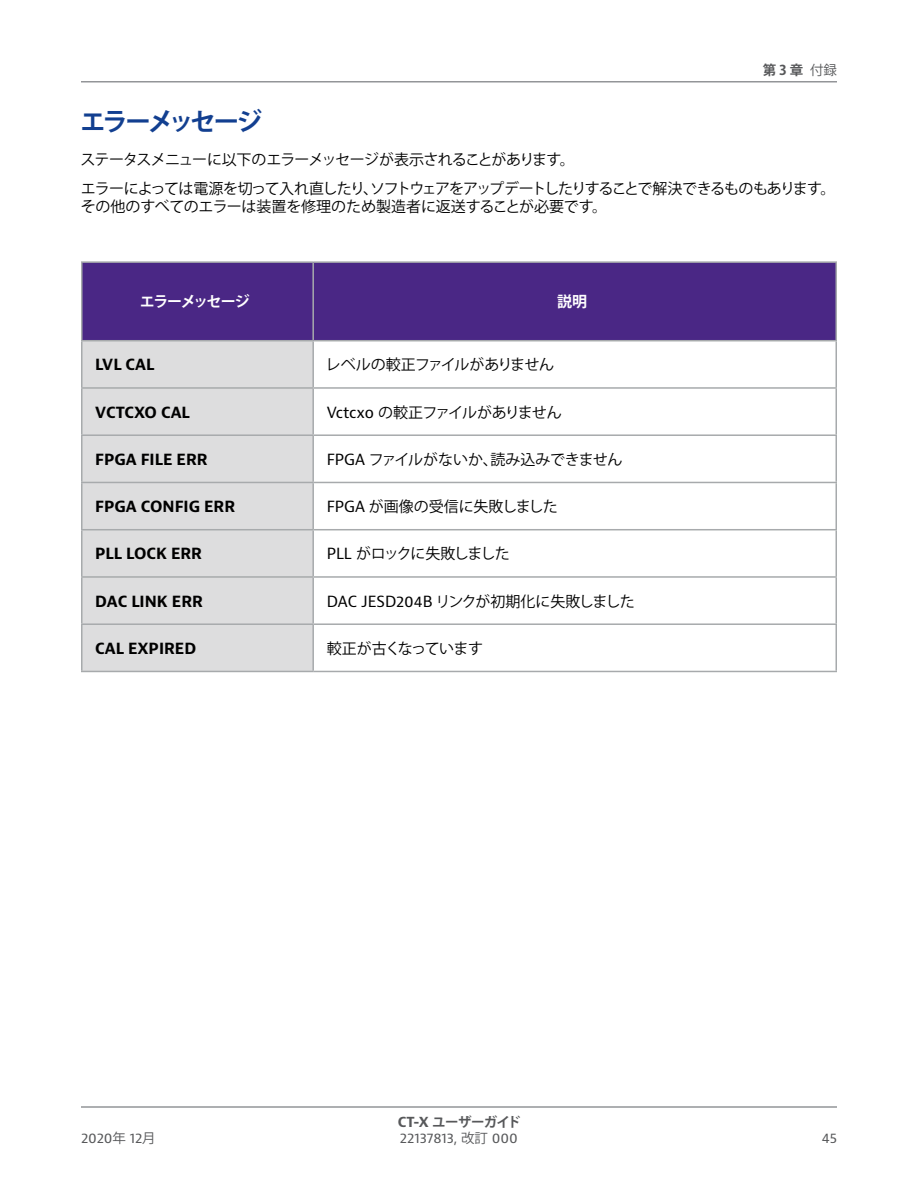
<style>
.page{position:relative;width:918px;height:1188px;background:#fff}
.page>*{position:absolute;margin:0;border:0;box-sizing:border-box;transform-origin:0 0}
.Headline_1__In_Chapt{font:700 25.5px "Koz Go Pro";letter-spacing:-.115em;color:#123f90}
.Body_1{font:15px/18px "Koz Go Pro";letter-spacing:-.04em;color:#000}
.Body_1-2{font:700 15px "Bernino Sans";color:#000}
.Body_1-3{font:15px "Koz Go Pro";letter-spacing:-.02em;color:#000}
.Body_1-4{font:15px "Koz Go Pro";color:#000}
.Body_1-5{font:15px "Koz Go Pro";letter-spacing:-.085em;color:#000}
.Body_1-6{font:700 15px "Koz Go Pro";letter-spacing:-.085em;color:#fff}
.t1{font:13.5px "Bernino Sans";letter-spacing:-.01em;color:#57585a}
.t2{font:700 13.5px "Koz Go Pro";letter-spacing:-.05em;color:#57585a}
.s1{font-weight:400}
.s2{font-family:"Bernino Sans"}
.s3{font-family:"Koz Go Pro"}
</style>
<div class="page">
<hr style="left:81px;top:1106px;width:756px;height:2px;background:#939598">
<hr style="left:81px;top:81px;width:756px;height:1px;background:#939598">
<div style="left:82px;top:263px;width:754px;height:77px;background:#4a2785"></div>
<div style="left:82px;top:341px;width:230px;height:330px;background:#ddddde"></div>
<hr style="left:81px;top:340px;width:232px;height:1px;background:#a7aaac">
<hr style="left:313px;top:340px;width:524px;height:1px;background:#a7aaac">
<hr style="left:81px;top:341px;width:1px;height:46px;background:#a7aaac">
<hr style="left:312px;top:341px;width:2px;height:46px;background:#a7aaac">
<hr style="left:836px;top:341px;width:1px;height:46px;background:#a7aaac">
<hr style="left:81px;top:387px;width:232px;height:2px;background:#a7aaac">
<hr style="left:81px;top:389px;width:1px;height:45px;background:#a7aaac">
<hr style="left:313px;top:387px;width:524px;height:2px;background:#a7aaac">
<hr style="left:312px;top:389px;width:2px;height:45px;background:#a7aaac">
<hr style="left:836px;top:389px;width:1px;height:45px;background:#a7aaac">
<hr style="left:81px;top:434px;width:232px;height:2px;background:#a7aaac">
<hr style="left:81px;top:436px;width:1px;height:46px;background:#a7aaac">
<hr style="left:313px;top:434px;width:524px;height:2px;background:#a7aaac">
<hr style="left:312px;top:436px;width:2px;height:46px;background:#a7aaac">
<hr style="left:836px;top:436px;width:1px;height:46px;background:#a7aaac">
<hr style="left:81px;top:482px;width:232px;height:1px;background:#a7aaac">
<hr style="left:81px;top:483px;width:1px;height:46px;background:#a7aaac">
<hr style="left:313px;top:482px;width:524px;height:1px;background:#a7aaac">
<hr style="left:312px;top:483px;width:2px;height:46px;background:#a7aaac">
<hr style="left:836px;top:483px;width:1px;height:46px;background:#a7aaac">
<hr style="left:81px;top:529px;width:232px;height:1px;background:#a7aaac">
<hr style="left:81px;top:530px;width:1px;height:46px;background:#a7aaac">
<hr style="left:313px;top:529px;width:524px;height:1px;background:#a7aaac">
<hr style="left:312px;top:530px;width:2px;height:46px;background:#a7aaac">
<hr style="left:836px;top:530px;width:1px;height:46px;background:#a7aaac">
<hr style="left:81px;top:576px;width:232px;height:2px;background:#a7aaac">
<hr style="left:81px;top:578px;width:1px;height:45px;background:#a7aaac">
<hr style="left:313px;top:576px;width:524px;height:2px;background:#a7aaac">
<hr style="left:312px;top:578px;width:2px;height:45px;background:#a7aaac">
<hr style="left:836px;top:578px;width:1px;height:45px;background:#a7aaac">
<hr style="left:81px;top:623px;width:232px;height:2px;background:#a7aaac">
<hr style="left:81px;top:625px;width:1px;height:46px;background:#a7aaac">
<hr style="left:313px;top:623px;width:524px;height:2px;background:#a7aaac">
<hr style="left:312px;top:625px;width:2px;height:46px;background:#a7aaac">
<hr style="left:836px;top:625px;width:1px;height:46px;background:#a7aaac">
<hr style="left:81px;top:671px;width:232px;height:1px;background:#a7aaac">
<hr style="left:313px;top:671px;width:524px;height:1px;background:#a7aaac">
<hr style="left:81px;top:261px;width:232px;height:2px;background:#a7aaac">
<hr style="left:81px;top:263px;width:1px;height:77px;background:#a7aaac">
<hr style="left:313px;top:261px;width:524px;height:2px;background:#a7aaac">
<hr style="left:312px;top:263px;width:2px;height:77px;background:#a7aaac">
<hr style="left:836px;top:263px;width:1px;height:77px;background:#a7aaac">
<p class="t2" style="left:763px;top:62px;width:76px">第 3 章 <span class="s1">付録</span></p>
<p class="Headline_1__In_Chapt" style="left:80px;top:105px;width:184px">エラーメッセージ</p>
<p class="Body_1" style="left:80px;top:151px;width:496px">ステータスメニューに以下のエラーメッセージが表示されることがあります。</p>
<p class="Body_1" style="left:81px;top:180px;width:756px">エラーによっては電源を切って入れ直したり、ソフトウェアをアップデートしたりすることで解決できるものもあります。その他のすべてのエラーは装置を修理のため製造者に返送することが必要です。</p>
<p class="Body_1-6" style="left:140px;top:292px;width:111px">エラーメッセージ</p>
<p class="Body_1-6" style="left:557px;top:292px;width:31px">説明</p>
<p class="Body_1-2" style="left:95px;top:355px;width:61px">LVL CAL</p>
<p class="Body_1-3" style="left:326px;top:355px;width:230px">レベルの較正ファイルがありません</p>
<p class="Body_1-2" style="left:95px;top:402px;width:96px">VCTCXO CAL</p>
<p class="Body_1" style="left:327px;top:404px;width:236px"><span class="s2">Vctcxo</span> の較正ファイルがありません</p>
<p class="Body_1-2" style="left:95px;top:450px;width:114px">FPGA FILE ERR</p>
<p class="Body_1-3" style="left:327px;top:450px;width:297px"><span class="s2">FPGA</span> ファイルがないか、読み込みできません</p>
<p class="Body_1-2" style="left:95px;top:497px;width:141px">FPGA CONFIG ERR</p>
<p class="Body_1-4" style="left:327px;top:497px;width:233px"><span class="s2">FPGA</span> が画像の受信に失敗しました</p>
<p class="Body_1-2" style="left:95px;top:544px;width:108px">PLL LOCK ERR</p>
<p class="Body_1-5" style="left:327px;top:544px;width:185px"><span class="s2">PLL</span> がロックに失敗しました</p>
<p class="Body_1-2" style="left:95px;top:591px;width:109px">DAC LINK ERR</p>
<p class="Body_1" style="left:327px;top:593px;width:310px"><span class="s2">DAC JESD204B</span> リンクが初期化に失敗しました</p>
<p class="Body_1-2" style="left:95px;top:639px;width:102px">CAL EXPIRED</p>
<p class="Body_1" style="left:327px;top:640px;width:158px">較正が古くなっています</p>
<p class="t2" style="left:398px;top:1113px;width:124px"><span class="s2">CT-X</span> ユーザーガイド</p>
<p class="t1" style="left:81px;top:1129px;width:76px">2020<span class="s3">年</span> 12<span class="s3">月</span></p>
<p class="t1" style="left:400px;top:1129px;width:120px">22137813, <span class="s3">改訂</span> 000</p>
<p class="t1" style="left:822px;top:1129px;width:17px">45</p>
</div>
